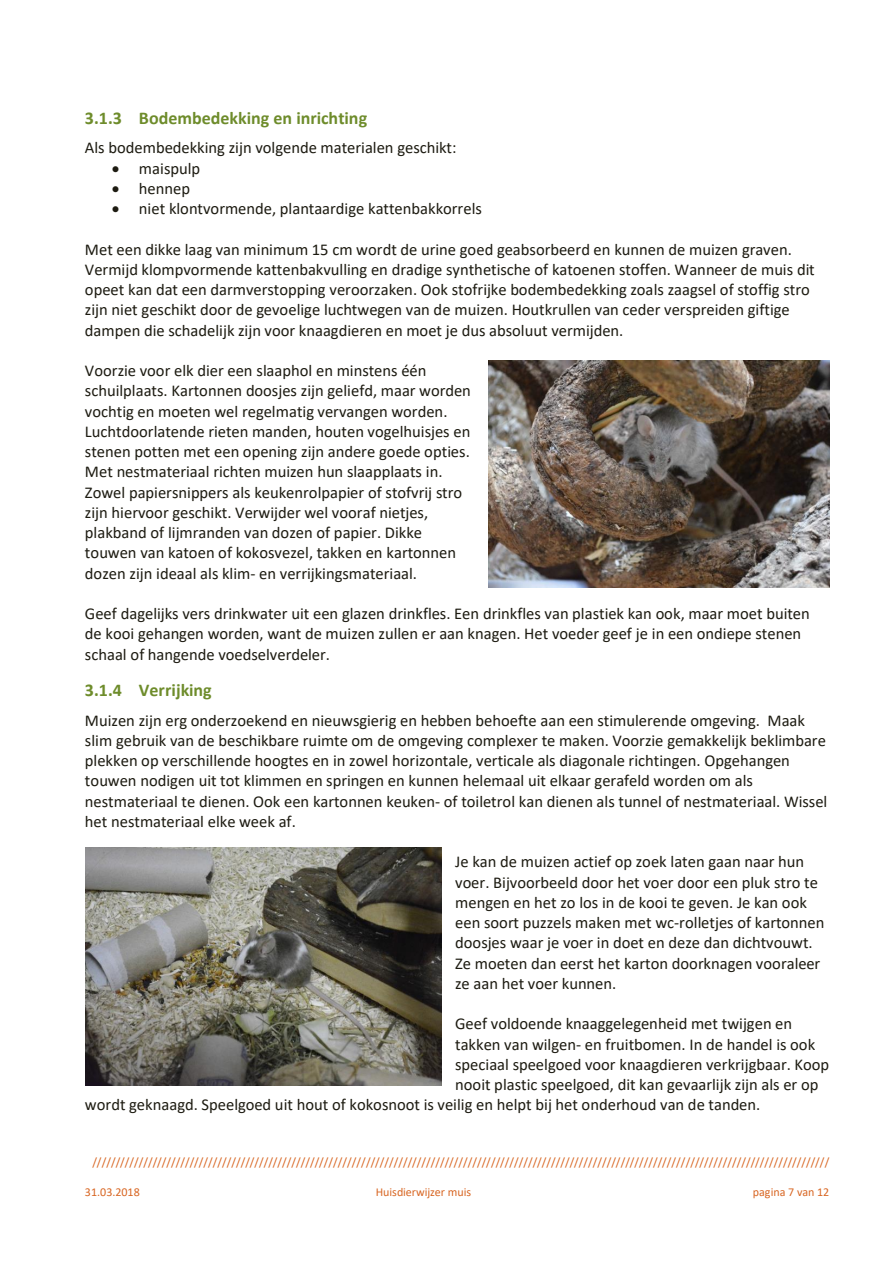
<style>
.page{position:relative;width:893px;height:1263px;background:#fff}
.page>*{position:absolute;margin:0;border:0;box-sizing:border-box;transform-origin:0 0}
.t1{font:700 18px "Calibri";color:#6e8c2b}
.t2{font:16.5px/20.2px "Calibri";color:#1d1b11}
.t3{font:12px "Calibri";color:#d86623}
</style>
<div class="page">
<img style="left:85px;top:847px;width:356px;height:238px">
<img style="left:489px;top:361px;width:340px;height:227px">
<h3 class="t1" style="left:85px;top:110px;width:284px">3.1.3 Bodembedekking en inrichting</h3>
<p class="t2" style="left:85px;top:139px;width:373px">Als bodembedekking zijn volgende materialen geschikt:</p>
<p class="t2" style="left:112px;top:159px;width:90px">• maispulp</p>
<p class="t2" style="left:112px;top:179px;width:80px">• hennep</p>
<p class="t2" style="left:112px;top:200px;width:371px">• niet klontvormende, plantaardige kattenbakkorrels</p>
<p class="t2" style="left:85px;top:240px;width:731px">Met een dikke laag van minimum 15 cm wordt de urine goed geabsorbeerd en kunnen de muizen graven.<br>Vermijd klompvormende kattenbakvulling en dradige synthetische of katoenen stoffen. Wanneer de muis dit opeet kan dat een darmverstopping veroorzaken. Ook stofrijke bodembedekking zoals zaagsel of stoffig stro zijn niet geschikt door de gevoelige luchtwegen van de muizen. Houtkrullen van ceder verspreiden giftige dampen die schadelijk zijn voor knaagdieren en moet je dus absoluut vermijden.</p>
<p class="t2" style="left:85px;top:362px;width:388px">Voorzie voor elk dier een slaaphol en minstens één schuilplaats. Kartonnen doosjes zijn geliefd, maar worden vochtig en moeten wel regelmatig vervangen worden.<br>Luchtdoorlatende rieten manden, houten vogelhuisjes en stenen potten met een opening zijn andere goede opties.<br>Met nestmateriaal richten muizen hun slaapplaats in.<br>Zowel papiersnippers als keukenrolpapier of stofvrij stro zijn hiervoor geschikt. Verwijder wel vooraf nietjes, plakband of lijmranden van dozen of papier. Dikke touwen van katoen of kokosvezel, takken en kartonnen dozen zijn ideaal als klim- en verrijkingsmateriaal.</p>
<p class="t2" style="left:85px;top:605px;width:726px">Geef dagelijks vers drinkwater uit een glazen drinkfles. Een drinkfles van plastiek kan ook, maar moet buiten de kooi gehangen worden, want de muizen zullen er aan knagen. Het voeder geef je in een ondiepe stenen schaal of hangende voedselverdeler.</p>
<h3 class="t1" style="left:85px;top:682px;width:128px">3.1.4 Verrijking</h3>
<p class="t2" style="left:85px;top:711px;width:744px">Muizen zijn erg onderzoekend en nieuwsgierig en hebben behoefte aan een stimulerende omgeving. Maak slim gebruik van de beschikbare ruimte om de omgeving complexer te maken. Voorzie gemakkelijk beklimbare plekken op verschillende hoogtes en in zowel horizontale, verticale als diagonale richtingen. Opgehangen touwen nodigen uit tot klimmen en springen en kunnen helemaal uit elkaar gerafeld worden om als nestmateriaal te dienen. Ook een kartonnen keuken- of toiletrol kan dienen als tunnel of nestmateriaal. Wissel het nestmateriaal elke week af.</p>
<p class="t2" style="left:455px;top:853px;width:371px">Je kan de muizen actief op zoek laten gaan naar hun voer. Bijvoorbeeld door het voer door een pluk stro te mengen en het zo los in de kooi te geven. Je kan ook een soort puzzels maken met wc-rolletjes of kartonnen doosjes waar je voer in doet en deze dan dichtvouwt.<br>Ze moeten dan eerst het karton doorknagen vooraleer ze aan het voer kunnen.</p>
<p class="t2" style="left:455px;top:1015px;width:339px">Geef voldoende knaaggelegenheid met twijgen en</p>
<p class="t2" style="left:455px;top:1035px;width:362px">takken van wilgen- en fruitbomen. In de handel is ook</p>
<p class="t2" style="left:455px;top:1055px;width:376px">speciaal speelgoed voor knaagdieren verkrijgbaar. Koop</p>
<p class="t2" style="left:455px;top:1076px;width:365px">nooit plastic speelgoed, dit kan gevaarlijk zijn als er op</p>
<p class="t2" style="left:85px;top:1096px;width:677px">wordt geknaagd. Speelgoed uit hout of kokosnoot is veilig en helpt bij het onderhoud van de tanden.</p>
<p class="t3" style="left:92px;top:1157px;width:739px">///////////////////////////////////////////////////////////////////////////////////////////////////////////////////////////////////////////////////////////////</p>
<p class="t3" style="left:85px;top:1187px;width:56px">31.03.2018</p>
<p class="t3" style="left:376px;top:1187px;width:97px">Huisdierwijzer muis</p>
<p class="t3" style="left:753px;top:1187px;width:78px">pagina 7 van 12</p>
</div>
